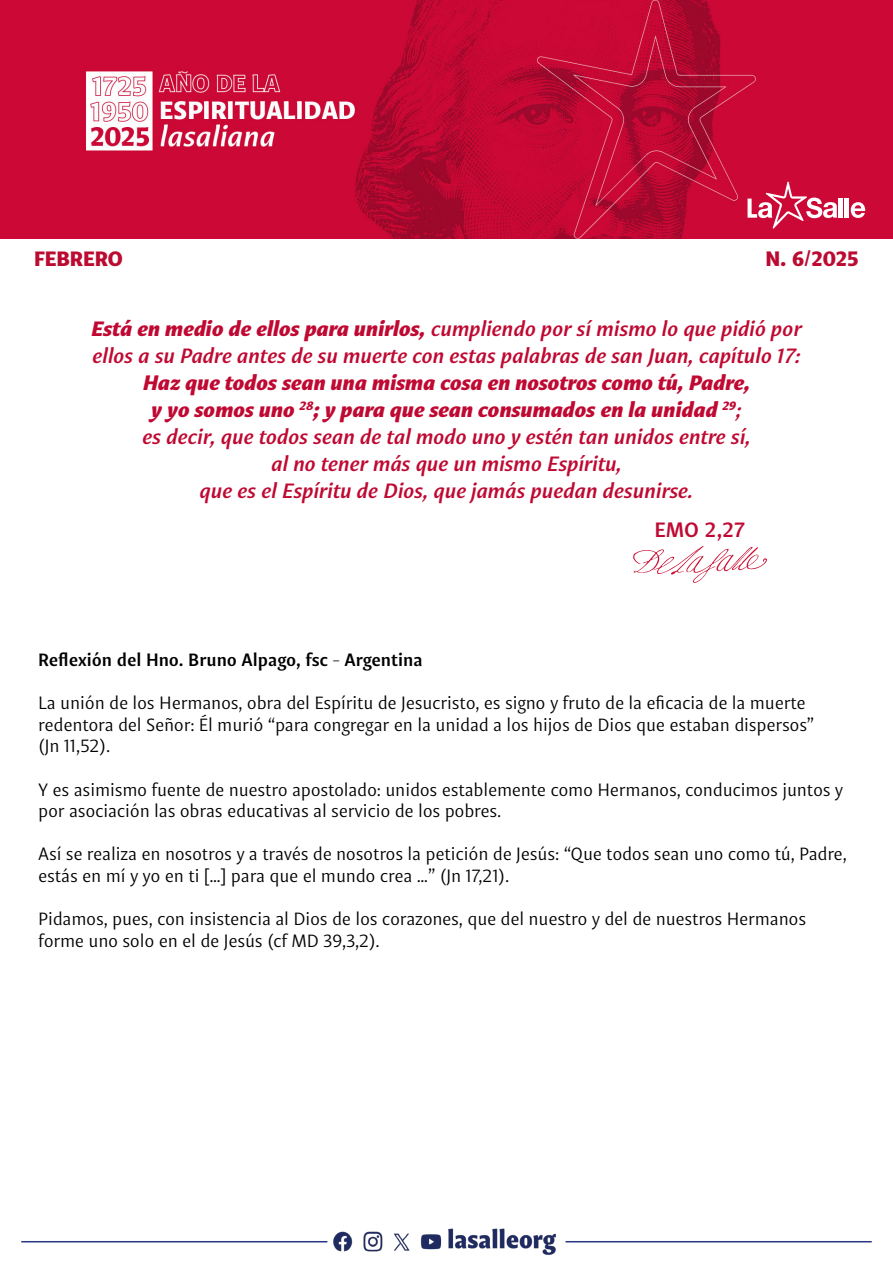
<style>
.page{position:relative;width:893px;height:1263px;background:#fff}
.page>*{position:absolute;margin:0;border:0;box-sizing:border-box;transform-origin:0 0}
.t1{font:italic 700 21px/27px "Indivisa Text Sans";letter-spacing:-.01em;color:#bf0932}
.t2{font:900 21px "Indivisa Text Sans";color:#bb0b31}
.t3{font:700 21px "Indivisa Text Sans";color:#bf0932}
.t4{font:18px/21.6px "Indivisa Text Sans";letter-spacing:-.015em;color:#000}
.t5{font:700 18px "Indivisa Text Sans";color:#000}
.s1{font-weight:900}
</style>
<div class="page">
<img style="left:0;top:0;width:893px;height:238px">
<img style="left:334px;top:1228px;width:222px;height:27px">
<hr style="left:566px;top:1241px;width:306px;height:1px;background:#283583">
<hr style="left:21px;top:1241px;width:306px;height:1px;background:#283583">
<hr style="left:839px;top:199px;width:4px;height:19px;background:#fff">
<hr style="left:845px;top:199px;width:4px;height:19px;background:#fff">
<svg style="left:851px;top:202px;width:14px;height:16px"></svg>
<svg style="left:747px;top:182px;width:90px;height:47px;background:#d63c60"></svg>
<img style="left:633px;top:546px;width:133px;height:37px">
<p class="t2" style="left:34px;top:240px;width:90px">FEBRERO</p>
<p class="t2" style="left:765px;top:240px;width:95px">N. 6/2025</p>
<p class="t1" style="left:91px;top:314px;width:712px"><span class="s1">Está en medio de ellos para unirlos,</span> cumpliendo por sí mismo lo que pidió por ellos a su Padre antes de su muerte con estas palabras de san Juan, capítulo 17:</p>
<p class="t1" style="left:142px;top:368px;width:610px;text-align:center"><span class="s1">Haz que todos sean una misma cosa en nosotros como tú, Padre, y yo somos uno</span> <sup>28</sup><span class="s1">; y para que sean consumados en la unidad</span> <sup>29</sup>; es decir, que todos sean de tal modo uno y estén tan unidos entre sí, al no tener más que un mismo Espíritu,<br>que es el Espíritu de Dios, que jamás puedan desunirse.</p>
<p class="t3" style="left:655px;top:512px;width:92px">EMO 2,27</p>
<p class="t5" style="left:38px;top:644px;width:386px">Reflexión del Hno. Bruno Alpago, fsc - Argentina</p>
<p class="t4" style="left:38px;top:691px;width:778px">La unión de los Hermanos, obra del Espíritu de Jesucristo, es signo y fruto de la eficacia de la muerte redentora del Señor: Él murió “para congregar en la unidad a los hijos de Dios que estaban dispersos” (Jn 11,52).</p>
<p class="t4" style="left:38px;top:777px;width:806px">Y es asimismo fuente de nuestro apostolado: unidos establemente como Hermanos, conducimos juntos y por asociación las obras educativas al servicio de los pobres.</p>
<p class="t4" style="left:38px;top:842px;width:810px">Así se realiza en nosotros y a través de nosotros la petición de Jesús: “Que todos sean uno como tú, Padre, estás en mí y yo en ti […] para que el mundo crea …” (Jn 17,21).</p>
<p class="t4" style="left:38px;top:907px;width:769px">Pidamos, pues, con insistencia al Dios de los corazones, que del nuestro y del de nuestros Hermanos forme uno solo en el de Jesús (cf MD 39,3,2).</p>
</div>
